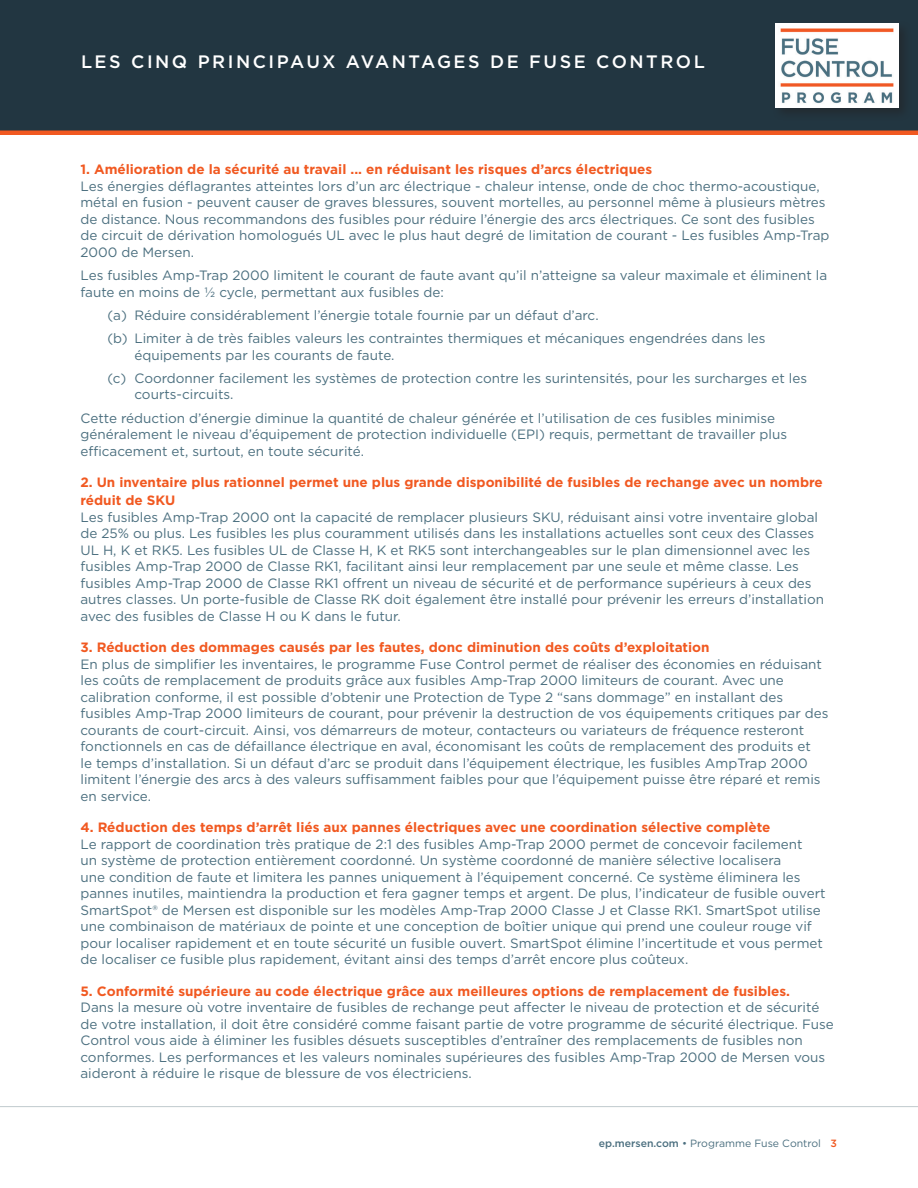
<style>
.page{position:relative;width:918px;height:1188px;background:#fff}
.page>*{position:absolute;margin:0;border:0;box-sizing:border-box;transform-origin:0 0}
.NEW_Page_Header{font:500 18px "Gotham";letter-spacing:.14em;color:#fff}
.NEW_Text{font:13.5px/16.5px "Gotham";color:#4b6f7f}
.NEW_Sub_subhead_Oran{font:700 13.5px/18px "Gotham";color:#f15921}
.NEW_Bulleted_Text{font:13.5px/16.5px "Gotham";color:#4b6f7f}
.t1{font:10.5px "Gotham";color:#4b6f7f}
.s1{font-weight:500}
.s2{font-weight:500;color:#f15921}
</style>
<div class="page">
<div style="left:0;top:0;width:918px;height:135px;background:#223641"></div>
<div style="left:0;top:130px;width:918px;height:5px;background:#f15921"></div>
<hr style="left:0;top:1106px;width:918px;height:1px;background:#c0cace">
<div style="left:773px;top:20px;width:139px;height:101px;background:#22323c"></div>
<img style="left:775px;top:23px;width:124px;height:84px">
<p class="NEW_Page_Header" style="left:81px;top:50px;width:625px">LES CINQ PRINCIPAUX AVANTAGES DE FUSE CONTROL</p>
<p class="NEW_Sub_subhead_Oran" style="left:80px;top:161px;width:573px">1. Amélioration de la sécurité au travail ... en réduisant les risques d’arcs électriques</p>
<p class="NEW_Text" style="left:80px;top:178px;width:751px">Les énergies déflagrantes atteintes lors d’un arc électrique - chaleur intense, onde de choc thermo-acoustique, métal en fusion - peuvent causer de graves blessures, souvent mortelles, au personnel même à plusieurs mètres de distance. Nous recommandons des fusibles pour réduire l’énergie des arcs électriques. Ce sont des fusibles de circuit de dérivation homologués UL avec le plus haut degré de limitation de courant - Les fusibles Amp-Trap 2000 de Mersen.</p>
<p class="NEW_Text" style="left:80px;top:267px;width:748px">Les fusibles Amp-Trap 2000 limitent le courant de faute avant qu’il n’atteigne sa valeur maximale et éliminent la faute en moins de ½ cycle, permettant aux fusibles de:</p>
<p class="NEW_Bulleted_Text" style="left:107px;top:307px;width:493px">(a) Réduire considérablement l’énergie totale fournie par un défaut d’arc.</p>
<p class="NEW_Bulleted_Text" style="left:134px;top:330px;width:633px;text-indent:-27px">(b) Limiter à de très faibles valeurs les contraintes thermiques et mécaniques engendrées dans les équipements par les courants de faute.</p>
<p class="NEW_Bulleted_Text" style="left:134px;top:370px;width:674px;text-indent:-27px">(c) Coordonner facilement les systèmes de protection contre les surintensités, pour les surcharges et les courts-circuits.</p>
<p class="NEW_Text" style="left:80px;top:409px;width:708px">Cette réduction d’énergie diminue la quantité de chaleur générée et l’utilisation de ces fusibles minimise généralement le niveau d’équipement de protection individuelle (EPI) requis, permettant de travailler plus efficacement et, surtout, en toute sécurité.</p>
<p class="NEW_Sub_subhead_Oran" style="left:80px;top:473px;width:744px">2. Un inventaire plus rationnel permet une plus grande disponibilité de fusibles de rechange avec un nombre réduit de SKU</p>
<p class="NEW_Text" style="left:80px;top:508px;width:745px">Les fusibles Amp-Trap 2000 ont la capacité de remplacer plusieurs SKU, réduisant ainsi votre inventaire global de 25% ou plus. Les fusibles les plus couramment utilisés dans les installations actuelles sont ceux des Classes UL H, K et RK5. Les fusibles UL de Classe H, K et RK5 sont interchangeables sur le plan dimensionnel avec les fusibles Amp-Trap 2000 de Classe RK1, facilitant ainsi leur remplacement par une seule et même classe. Les fusibles Amp-Trap 2000 de Classe RK1 offrent un niveau de sécurité et de performance supérieurs à ceux des autres classes. Un porte-fusible de Classe RK doit également être installé pour prévenir les erreurs d’installation avec des fusibles de Classe H ou K dans le futur.</p>
<p class="NEW_Sub_subhead_Oran" style="left:80px;top:638px;width:631px">3. Réduction des dommages causés par les fautes, donc diminution des coûts d’exploitation</p>
<p class="NEW_Text" style="left:80px;top:655px;width:750px">En plus de simplifier les inventaires, le programme Fuse Control permet de réaliser des économies en réduisant les coûts de remplacement de produits grâce aux fusibles Amp-Trap 2000 limiteurs de courant. Avec une calibration conforme, il est possible d’obtenir une Protection de Type 2 “sans dommage” en installant des fusibles Amp-Trap 2000 limiteurs de courant, pour prévenir la destruction de vos équipements critiques par des courants de court-circuit. Ainsi, vos démarreurs de moteur, contacteurs ou variateurs de fréquence resteront fonctionnels en cas de défaillance électrique en aval, économisant les coûts de remplacement des produits et<br>le temps d’installation. Si un défaut d’arc se produit dans l’équipement électrique, les fusibles AmpTrap 2000 limitent l’énergie des arcs à des valeurs suffisamment faibles pour que l’équipement puisse être réparé et remis en service.</p>
<p class="NEW_Sub_subhead_Oran" style="left:80px;top:818px;width:692px">4. Réduction des temps d’arrêt liés aux pannes électriques avec une coordination sélective complète</p>
<p class="NEW_Text" style="left:80px;top:835px;width:747px">Le rapport de coordination très pratique de 2:1 des fusibles Amp-Trap 2000 permet de concevoir facilement<br>un système de protection entièrement coordonné. Un système coordonné de manière sélective localisera<br>une condition de faute et limitera les pannes uniquement à l’équipement concerné. Ce système éliminera les pannes inutiles, maintiendra la production et fera gagner temps et argent. De plus, l’indicateur de fusible ouvert SmartSpot® de Mersen est disponible sur les modèles Amp-Trap 2000 Classe J et Classe RK1. SmartSpot utilise une combinaison de matériaux de pointe et une conception de boîtier unique qui prend une couleur rouge vif pour localiser rapidement et en toute sécurité un fusible ouvert. SmartSpot élimine l’incertitude et vous permet de localiser ce fusible plus rapidement, évitant ainsi des temps d’arrêt encore plus coûteux.</p>
<p class="NEW_Sub_subhead_Oran" style="left:80px;top:982px;width:711px">5. Conformité supérieure au code électrique grâce aux meilleures options de remplacement de fusibles.</p>
<p class="NEW_Text" style="left:80px;top:999px;width:755px">Dans la mesure où votre inventaire de fusibles de rechange peut affecter le niveau de protection et de sécurité de votre installation, il doit être considéré comme faisant partie de votre programme de sécurité électrique. Fuse Control vous aide à éliminer les fusibles désuets susceptibles d’entraîner des remplacements de fusibles non conformes. Les performances et les valeurs nominales supérieures des fusibles Amp-Trap 2000 de Mersen vous aideront à réduire le risque de blessure de vos électriciens.</p>
<p class="t1" style="left:599px;top:1137px;width:240px"><span class="s1">ep.mersen.com</span> • Programme Fuse Control <span class="s2">3</span></p>
</div>
